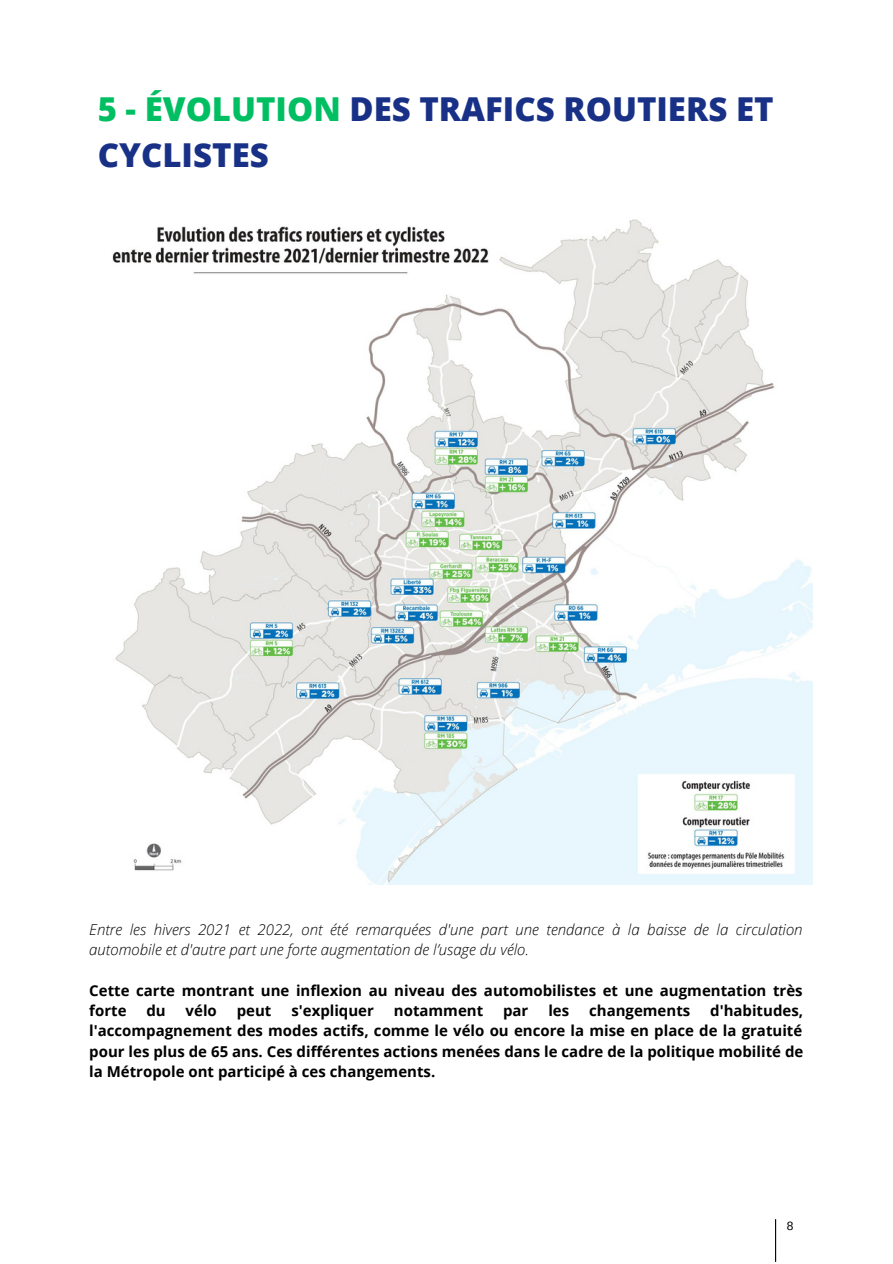
<style>
.page{position:relative;width:893px;height:1264px;background:#fff}
.page>*{position:absolute;margin:0;border:0;box-sizing:border-box;transform-origin:0 0}
.t1{font:800 33px/46px "Open Sans";color:#183187}
.t2{font:700 15px/20.2px "Open Sans";color:#000}
.t3{font:italic 300 15px/20.2px "Open Sans";color:#000}
.t4{font:12px "Arimo";color:#000}
.s1{color:#00bf63}
</style>
<div class="page">
<hr style="left:775px;top:1219px;width:1px;height:42px;background:#000">
<img style="left:112px;top:219px;width:700px;height:665px">
<p class="t1" style="left:98px;top:85px;width:677px"><span class="s1">5 - ÉVOLUTION</span> DES TRAFICS ROUTIERS ET<br>CYCLISTES</p>
<p class="t3" style="left:89px;top:919px;width:714px">Entre les hivers 2021 et 2022, ont été remarquées d'une part une tendance à la baisse de la circulation automobile et d'autre part une forte augmentation de l’usage du vélo.</p>
<p class="t2" style="left:89px;top:980px;width:715px">Cette carte montrant une inflexion au niveau des automobilistes et une augmentation très forte</p>
<p class="t2" style="left:146px;top:1000px;width:21px">du</p>
<p class="t2" style="left:186px;top:1000px;width:33px">vélo</p>
<p class="t2" style="left:237px;top:1000px;width:36px">peut</p>
<p class="t2" style="left:291px;top:1000px;width:84px">s'expliquer</p>
<p class="t2" style="left:394px;top:1000px;width:91px">notamment</p>
<p class="t2" style="left:503px;top:1000px;width:27px">par</p>
<p class="t2" style="left:548px;top:1000px;width:22px">les</p>
<p class="t2" style="left:589px;top:1000px;width:103px">changements</p>
<p class="t2" style="left:89px;top:1000px;width:715px;text-align:justify;text-indent:621px">d'habitudes, l'accompagnement des modes actifs, comme le vélo ou encore la mise en place de la gratuité pour les plus de 65 ans. Ces différentes actions menées dans le cadre de la politique mobilité de la Métropole ont participé à ces changements.</p>
<p class="t4" style="left:786px;top:1218px;width:8px">8</p>
</div>
